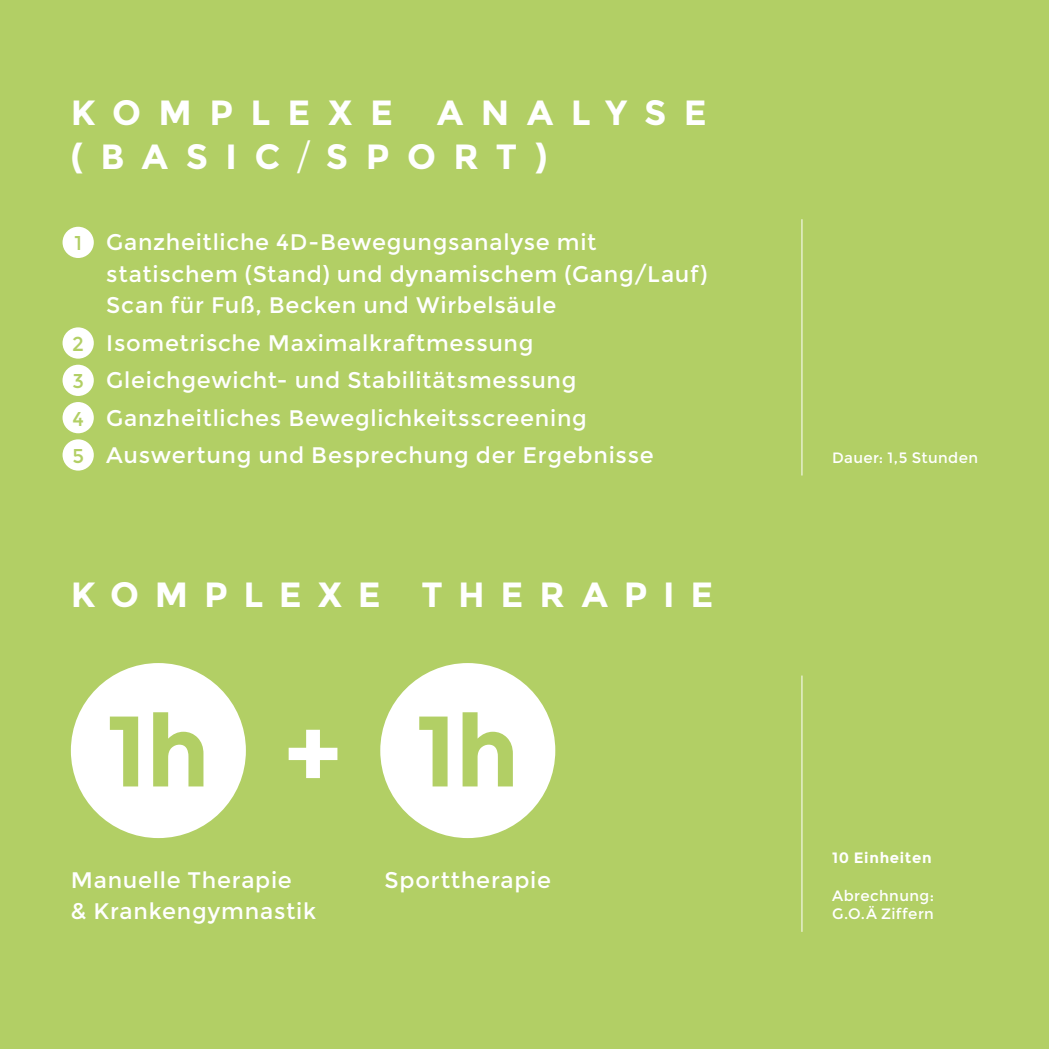
<style>
.page{position:relative;width:1049px;height:1049px;background:#b2cf65}
.page>*{position:absolute;margin:0;border:0;box-sizing:border-box;transform-origin:0 0}
.t1{font:700 100px "Montserrat";color:#b2cf65}
.t2{font:700 35px/43.8px "Montserrat";letter-spacing:.49em;color:#fff}
.t3{font:700 35px "Montserrat";letter-spacing:.45em;color:#fff}
.t4{font:22.5px/31.2px "Montserrat";letter-spacing:.03em;color:#fff}
.t5{font:20px/37.5px "Montserrat";color:#b2cf65;text-align:justify}
.t6{font:15px/18.8px "Montserrat";letter-spacing:.025em;color:#fff}
.t7{font:700 15px "Montserrat";letter-spacing:.045em;color:#fff}
.s1{font-weight:300}
.s2{color:#fff}
</style>
<div class="page">
<div style="left:71px;top:663px;width:175px;height:175px;background:#fff;border-radius:50%"></div>
<div style="left:380px;top:663px;width:175px;height:175px;background:#fff;border-radius:50%"></div>
<hr style="left:801px;top:219px;width:1px;height:256px;background:#fff">
<div style="left:63px;top:227px;width:31px;height:31px;background:#fff;border-radius:50%"></div>
<div style="left:63px;top:327px;width:31px;height:32px;background:#fff;border-radius:50%"></div>
<div style="left:63px;top:365px;width:31px;height:31px;background:#fff;border-radius:50%"></div>
<div style="left:63px;top:402px;width:31px;height:31px;background:#fff;border-radius:50%"></div>
<div style="left:63px;top:439px;width:31px;height:32px;background:#fff;border-radius:50%"></div>
<hr style="left:801px;top:675px;width:1px;height:257px;background:#fff">
<h2 class="t2" style="left:71px;top:91px;width:637px;text-indent:366px">ANALYSE (BASIC<span class="s1">/</span>SPORT)</h2>
<h2 class="t2" style="left:71px;top:91px;width:324px">KOMPLEXE</h2>
<p class="t5" style="left:74px;top:225px;width:9px">1</p>
<p class="t5" style="left:72px;top:325px;width:13px">2<br>3<br>4<br>5</p>
<p class="t4" style="left:106px;top:227px;width:603px">Ganzheitliche 4D-Bewegungsanalyse mit statischem (Stand) und dynamischem (Gang/Lauf)<br>Scan für Fuß, Becken und Wirbelsäule</p>
<p class="t4" style="left:106px;top:324px;width:549px;line-height:37.5px">Isometrische Maximalkraftmessung Gleichgewicht- und Stabilitätsmessung Ganzheitliches Beweglichkeitsscreening Auswertung und Besprechung der Ergebnisse</p>
<h2 class="t3" style="left:71px;top:574px;width:644px">KOMPLEXE THERAPIE</h2>
<h1 class="t1" style="left:107px;top:692px;width:414px">1h <span class="s2">+</span> 1h</h1>
<p class="t4" style="left:71px;top:865px;width:247px">Manuelle Therapie<br>&amp; Krankengymnastik</p>
<p class="t4" style="left:385px;top:865px;width:168px">Sporttherapie</p>
<p class="t6" style="left:832px;top:448px;width:147px">Dauer: 1,5 Stunden</p>
<p class="t7" style="left:832px;top:849px;width:101px">10 Einheiten</p>
<p class="t6" style="left:832px;top:886px;width:103px">Abrechnung:<br>G.O.Ä Ziffern</p>
</div>
